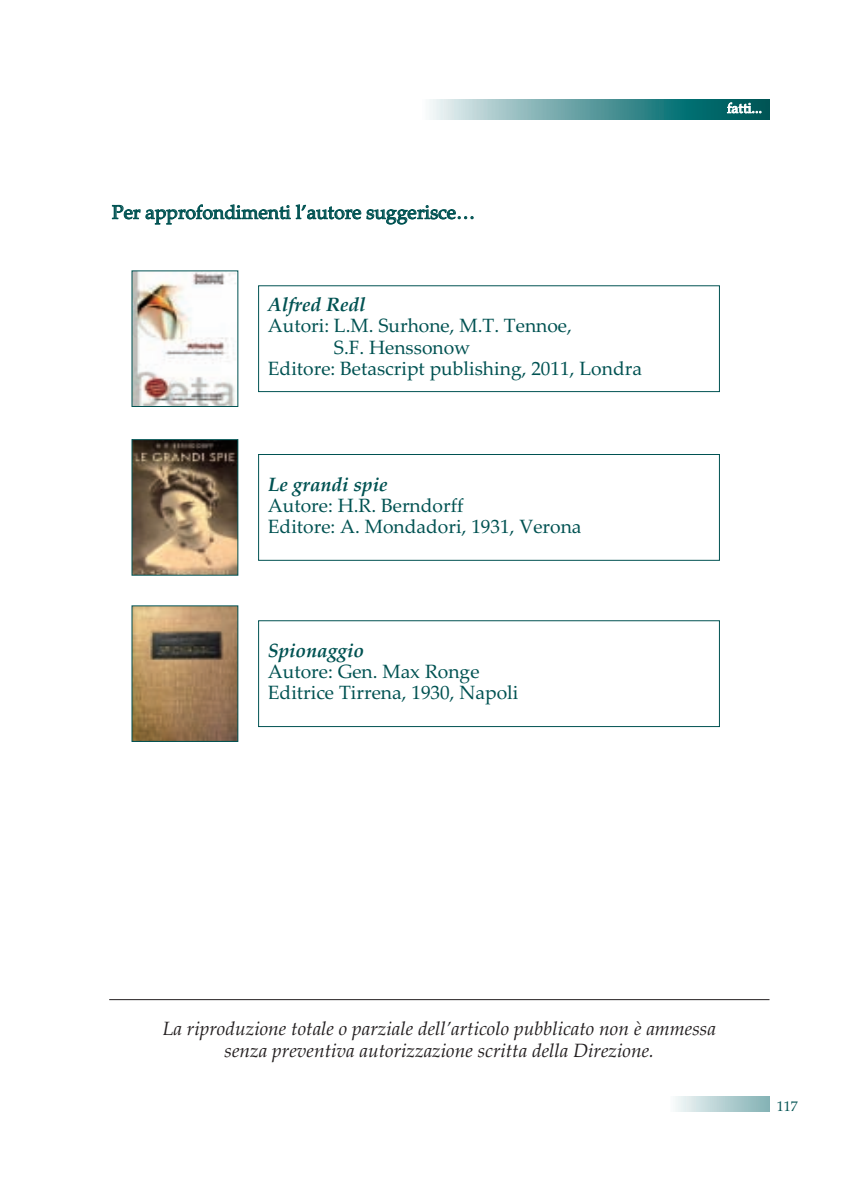
<style>
.page{position:relative;width:844px;height:1191px;background:#fff}
.page>*{position:absolute;margin:0;border:0;box-sizing:border-box;transform-origin:0 0}
.t1{font:19.25px/21px "Palatino Linotype";color:#005252}
.t2{font:italic 19.25px/22.8px "Palatino Linotype";color:#231f20;text-align:center}
.t3{font:italic 700 19.25px "Palatino Linotype";color:#005252}
.t4{font:14px "Palatino Linotype";letter-spacing:-.005em;color:#fff}
.t5{font:14px "Palatino Linotype";color:#005252}
</style>
<div class="page">
<svg style="left:429px;top:99px;width:340px;height:20px;background:#5a9b9d"></svg>
<svg style="left:675px;top:1096px;width:94px;height:15px"></svg>
<img style="left:133px;top:272px;width:103px;height:133px">
<div style="left:258px;top:454px;width:461px;height:107px;border:1px solid #005252"></div>
<img style="left:133px;top:441px;width:103px;height:132px">
<div style="left:131px;top:439px;width:107px;height:136px;border:1px solid #005252"></div>
<div style="left:258px;top:620px;width:461px;height:107px;border:1px solid #005252"></div>
<img style="left:133px;top:607px;width:103px;height:133px">
<div style="left:131px;top:605px;width:107px;height:137px;border:1px solid #005252"></div>
<div style="left:258px;top:285px;width:461px;height:107px;border:1px solid #005252"></div>
<hr style="left:109px;top:999px;width:660px;height:1px;background:#231f20">
<p class="t1" style="left:112px;top:201px;width:365px">Per approfondimenti l’autore suggerisce…</p>
<p class="t3" style="left:268px;top:293px;width:99px">Alfred Redl</p>
<p class="t1" style="left:268px;top:315px;width:305px">Autori: L.M. Surhone, M.T. Tennoe,</p>
<p class="t1" style="left:334px;top:336px;width:138px">S.F. Henssonow</p>
<p class="t1" style="left:268px;top:357px;width:375px">Editore: Betascript publishing, 2011, Londra</p>
<p class="t3" style="left:268px;top:473px;width:121px">Le grandi spie</p>
<p class="t1" style="left:268px;top:494px;width:315px">Autore: H.R. Berndorff<br>Editore: A. Mondadori, 1931, Verona</p>
<p class="t3" style="left:268px;top:639px;width:98px">Spionaggio</p>
<p class="t1" style="left:268px;top:661px;width:252px">Autore: Gen. Max Ronge<br>Editrice Tirrena, 1930, Napoli</p>
<p class="t4" style="left:726px;top:100px;width:36px">fatti...</p>
<p class="t2" style="left:163px;top:1016px;width:554px">La riproduzione totale o parziale dell’articolo pubblicato non è ammessa senza preventiva autorizzazione scritta della Direzione.</p>
<p class="t5" style="left:776px;top:1097px;width:22px">117</p>
</div>
